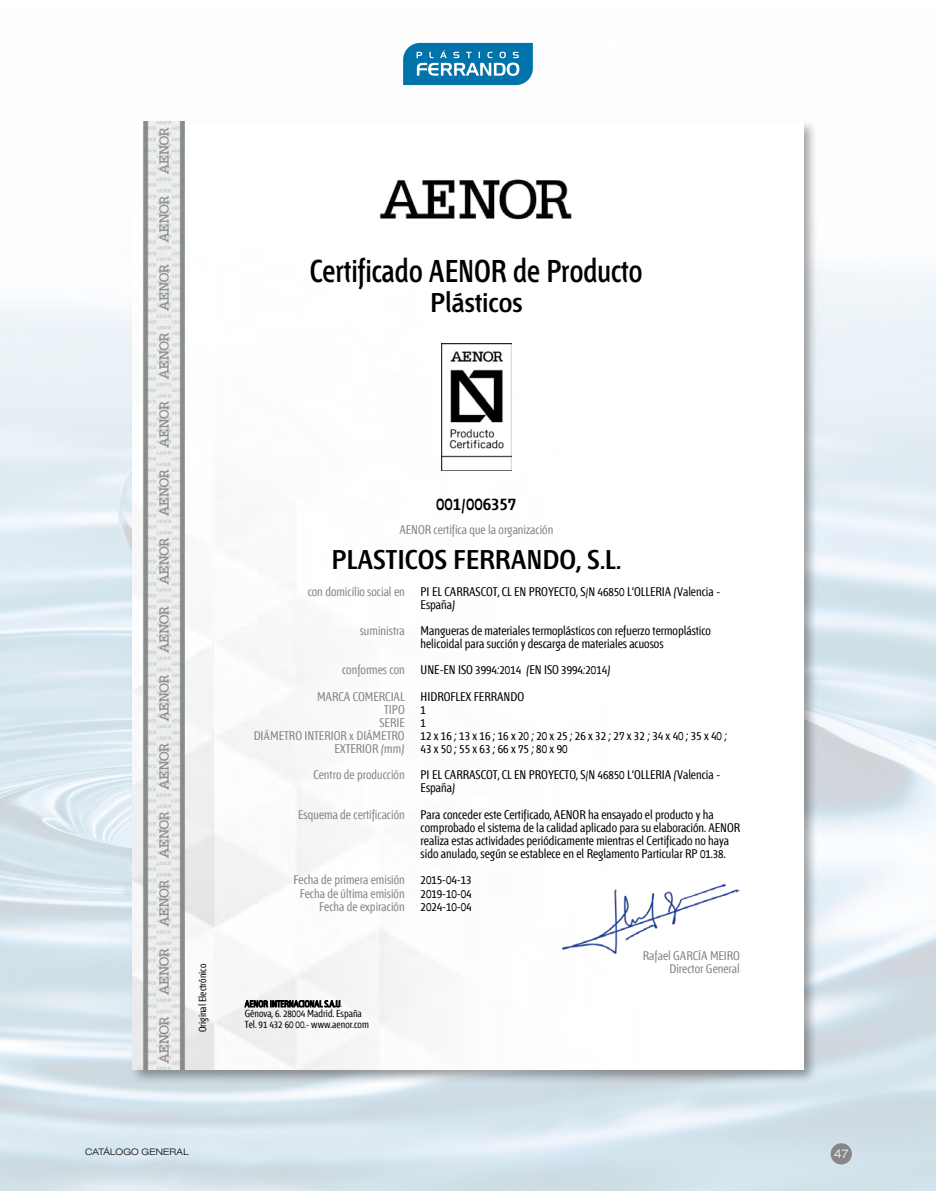
<style>
.page{position:relative;width:936px;height:1191px;background:#fff}
.page>*{position:absolute;margin:0;border:0;box-sizing:border-box;transform-origin:0 0}
.t1{font:31.5px "AENOR Fontana ND Demibold";color:#000;scale:.86 1}
.t2{font:27px "AENOR Fontana ND Demibold";color:#000}
.t3{font:18px "AENOR Fontana ND Demibold";color:#000}
.t4{font:12.45px/13px "AENOR Fontana ND Semi Condensed";color:#000}
.t5{font:12.45px/13px "AENOR Fontana ND Semi Condensed";color:#848483;text-align:right}
.t6{font:300 expanded 12px "Helvetica Neue LT Std";color:#fff}
.t7{font:10.2px/10.6px "AENOR Fontana ND Semi Condensed";color:#000}
.t8{font:9px "AENOR Fontana ND Semi Condensed";color:#000}
.t9{font:300 expanded 9px "Helvetica Neue LT Std";letter-spacing:.02em;color:#000}
</style>
<div class="page">
<div style="left:130px;top:118px;width:688px;height:966px;background:#000;opacity:.35"></div>
<img style="left:133px;top:122px;width:670px;height:947px">
<img style="left:561px;top:818px;width:178px;height:137px">
<img style="left:377px;top:176px;width:198px;height:48px">
<img style="left:441px;top:343px;width:70px;height:128px">
<svg style="left:403px;top:43px;width:130px;height:42px;background:#2b8bb8"></svg>
<div style="left:830px;top:1143px;width:21px;height:21px;background:#878787;border-radius:50%"></div>
<h1 class="t1" style="left:310px;top:256px;width:388px">Certificado AENOR de Producto</h1>
<h2 class="t2" style="left:430px;top:290px;width:94px">Plásticos</h2>
<p class="t7" style="left:198px;top:1032px;width:70px;rotate:-90deg">Original Electrónico</p>
<h3 class="t3" style="left:436px;top:495px;width:82px">001/006357</h3>
<p class="t5" style="left:399px;top:524px;width:155px">AENOR certifica que la organización</p>
<h2 class="t2" style="left:331px;top:547px;width:291px">PLASTICOS FERRANDO, S.L.</h2>
<p class="t5" style="left:307px;top:585px;width:98px">con domicilio social en</p>
<p class="t4" style="left:420px;top:585px;width:301px">PI EL CARRASCOT, CL EN PROYECTO, S/N 46850 L'OLLERIA (Valencia -<br>España)</p>
<p class="t5" style="left:360px;top:625px;width:46px">suministra</p>
<p class="t4" style="left:420px;top:625px;width:292px">Mangueras de materiales termoplásticos con refuerzo termoplástico helicoidal para succión y descarga de materiales acuosos</p>
<p class="t5" style="left:342px;top:664px;width:64px">conformes con</p>
<p class="t4" style="left:420px;top:664px;width:192px">UNE-EN ISO 3994:2014 (EN ISO 3994:2014)</p>
<p class="t5" style="left:254px;top:690px;width:152px">MARCA COMERCIAL<br>TIPO<br>SERIE<br>DIÁMETRO INTERIOR x DIÁMETRO<br>EXTERIOR (mm)</p>
<p class="t4" style="left:420px;top:690px;width:308px">HIDROFLEX FERRANDO<br>1<br>1<br>12 x 16 ; 13 x 16 ; 16 x 20 ; 20 x 25 ; 26 x 32 ; 27 x 32 ; 34 x 40 ; 35 x 40 ;<br>43 x 50 ; 55 x 63 ; 66 x 75 ; 80 x 90</p>
<p class="t5" style="left:313px;top:769px;width:93px">Centro de producción</p>
<p class="t4" style="left:420px;top:769px;width:301px">PI EL CARRASCOT, CL EN PROYECTO, S/N 46850 L'OLLERIA (Valencia -<br>España)</p>
<p class="t5" style="left:298px;top:808px;width:108px">Esquema de certificación</p>
<p class="t4" style="left:420px;top:808px;width:321px">Para conceder este Certificado, AENOR ha ensayado el producto y ha comprobado el sistema de la calidad aplicado para su elaboración. AENOR realiza estas actividades periódicamente mientras el Certificado no haya sido anulado, según se establece en el Reglamento Particular RP 01.38.</p>
<p class="t5" style="left:293px;top:874px;width:113px">Fecha de primera emisión<br>Fecha de última emisión<br>Fecha de expiración</p>
<p class="t4" style="left:420px;top:874px;width:53px;text-align:justify">2015-04-13<br>2019-10-04<br>2024-10-04</p>
<p class="t8" style="left:245px;top:999px;width:99px">AENOR INTERNACIONAL S.A.U.</p>
<p class="t7" style="left:245px;top:1009px;width:126px">Génova, 6. 28004 Madrid. España<br>Tel. 91 432 60 00.- www.aenor.com</p>
<p class="t5" style="left:643px;top:949px;width:98px">Rafael GARCÍA MEIRO<br>Director General</p>
<p class="t9" style="left:85px;top:1146px;width:105px">CATÁLOGO GENERAL</p>
<p class="t6" style="left:833px;top:1146px;width:16px">47</p>
</div>
